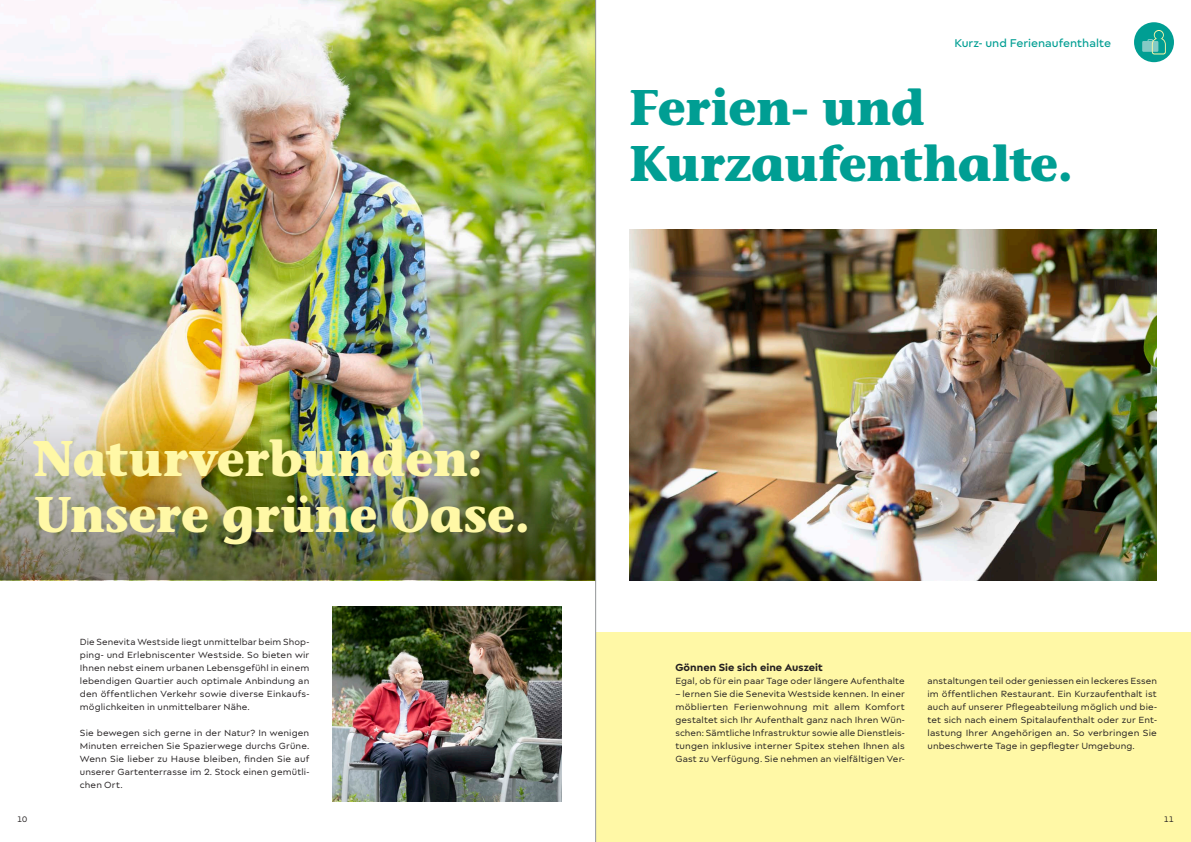
<style>
.page{position:relative;width:1191px;height:842px;background:#fff}
.page>*{position:absolute;margin:0;border:0;box-sizing:border-box;transform-origin:0 0}
.t1{font:700 50px/56px "Stone Informal ITC Pro";letter-spacing:-.01em;color:#fff8a6}
.t2{font:700 50px/56px "Stone Informal ITC Pro";letter-spacing:-.005em;color:#009e93}
.t3{font:500 12px "Matteo";color:#009e93}
.Untertitel{font:700 11px "Matteo";letter-spacing:.005em;color:#231f20}
.Lauftext_Block{font:9.5px/13px "Matteo";letter-spacing:.01em;color:#231f20;text-align:justify}
.t4{font:8.5px "Matteo";color:#231f20}
</style>
<div class="page">
<div style="left:596px;top:632px;width:595px;height:210px;background:#fff8a6"></div>
<img style="left:629px;top:229px;width:528px;height:351px">
<img style="left:0;top:0;width:595px;height:415px">
<img style="left:0;top:415px;width:595px;height:165px">
<div style="left:1134px;top:22px;width:40px;height:40px;background:#009e93;border-radius:50%"></div>
<svg style="left:1142px;top:30px;width:23px;height:24px"></svg>
<img style="left:332px;top:606px;width:229px;height:195px">
<hr style="left:595px;top:0;width:1px;height:842px;background:#939598">
<p class="t3" style="left:954px;top:36px;width:158px">Kurz- und Ferienaufenthalte</p>
<p class="t1" style="left:34px;top:431px;width:498px">Naturverbunden:<br>Unsere grüne Oase.</p>
<p class="Lauftext_Block" style="left:80px;top:635px;width:231px">Die Senevita Westside liegt unmittelbar beim Shop&shy;ping- und Erlebniscenter Westside. So bieten wir Ihnen nebst einem urbanen Lebensgefühl in einem lebendigen Quartier auch optimale Anbindung an den öffentlichen Verkehr sowie diverse Einkaufs&shy;möglichkeiten in unmittelbarer Nähe.</p>
<p class="Lauftext_Block" style="left:80px;top:726px;width:231px">Sie bewegen sich gerne in der Natur? In wenigen Minuten erreichen Sie Spazierwege durchs Grüne.<br>Wenn Sie lieber zu Hause bleiben, finden Sie auf unserer Gartenterrasse im 2. Stock einen gemütli&shy;chen Ort.</p>
<p class="t2" style="left:629px;top:80px;width:445px">Ferien- und<br>Kurzaufenthalte.</p>
<p class="Untertitel" style="left:675px;top:661px;width:149px">Gönnen Sie sich eine Auszeit</p>
<p class="Lauftext_Block" style="left:675px;top:674px;width:231px">Egal, ob für ein paar Tage oder längere Aufenthalte</p>
<p class="Lauftext_Block" style="left:675px;top:687px;width:231px">– lernen Sie die Senevita Westside kennen. In einer möblierten Ferienwohnung mit allem Komfort gestaltet sich Ihr Aufenthalt ganz nach Ihren Wün&shy;schen: Sämtliche Infrastruktur sowie alle Dienstleis&shy;tungen inklusive interner Spitex stehen Ihnen als Gast zu Verfügung. Sie nehmen an vielfältigen Ver-</p>
<p class="Lauftext_Block" style="left:927px;top:674px;width:231px">anstaltungen teil oder geniessen ein leckeres Essen im öffentlichen Restaurant. Ein Kurzaufenthalt ist auch auf unserer Pflegeabteilung möglich und bie&shy;tet sich nach einem Spitalaufenthalt oder zur Ent&shy;lastung Ihrer Angehörigen an. So verbringen Sie unbeschwerte Tage in gepflegter Umgebung.</p>
<p class="t4" style="left:17px;top:814px;width:12px">10</p>
<p class="t4" style="left:1163px;top:814px;width:12px">11</p>
</div>
